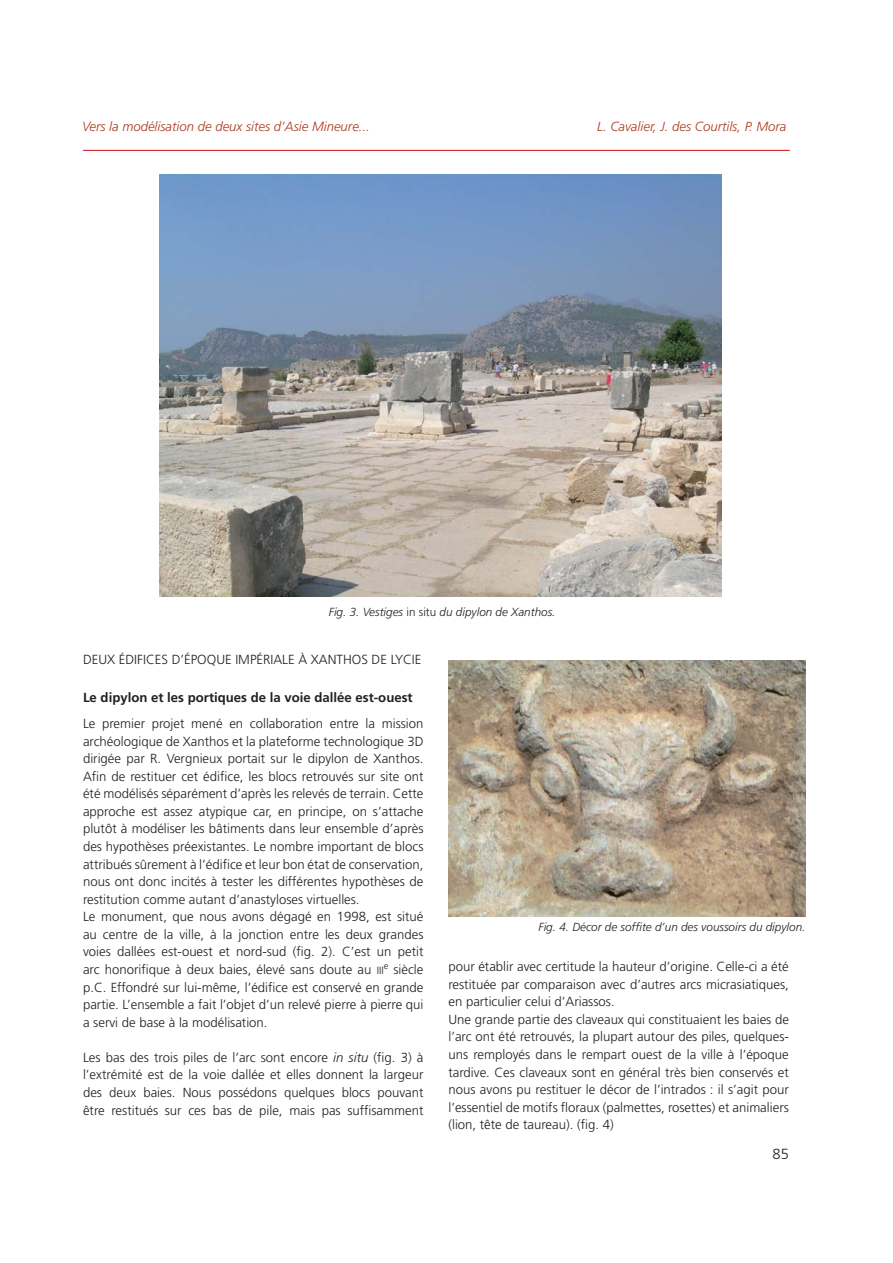
<style>
.page{position:relative;width:893px;height:1263px;background:#fff}
.page>*{position:absolute;margin:0;border:0;box-sizing:border-box;transform-origin:0 0}
.t1{font:300 14.7px "Frutiger";color:#231f20}
.t2{font:300 13.2px/17.5px "Frutiger";color:#231f20}
.t3{font:italic 300 13.2px "Frutiger";color:#ac381b}
.t4{font:700 13.2px "Frutiger";color:#231f20}
.t5{font:italic 300 11.7px "Frutiger";color:#231f20}
.s1{font-style:normal}
.s2{font-family:"Frutiger Light SC800";font-weight:400;font-size:10.5px}
.s3{font-style:italic}
</style>
<div class="page">
<hr style="left:83px;top:150px;width:707px;height:1px;background:#d2232a">
<img style="left:159px;top:175px;width:562px;height:421px">
<img style="left:448px;top:660px;width:357px;height:257px">
<p class="t3" style="left:82px;top:121px;width:289px">Vers la modélisation de deux sites d’Asie Mineure...</p>
<p class="t3" style="left:597px;top:121px;width:191px">L. Cavalier, J. des Courtils, P. Mora</p>
<p class="t5" style="left:329px;top:607px;width:228px">Fig. 3. Vestiges <span class="s1">in situ</span> du dipylon de Xanthos.</p>
<p class="t2" style="left:83px;top:651px;width:340px">DEUX ÉDIFICES D’ÉPOQUE IMPÉRIALE À XANTHOS DE LYCIE</p>
<p class="t4" style="left:83px;top:692px;width:331px">Le dipylon et les portiques de la voie dallée est-ouest</p>
<p class="t2" style="left:83px;top:716px;width:342px">Le premier projet mené en collaboration entre la mission archéologique de Xanthos et la plateforme technologique 3D dirigée par R. Vergnieux portait sur le dipylon de Xanthos.<br>Afin de restituer cet édifice, les blocs retrouvés sur site ont été modélisés séparément d’après les relevés de terrain. Cette approche est assez atypique car, en principe, on s’attache plutôt à modéliser les bâtiments dans leur ensemble d’après des hypothèses préexistantes. Le nombre important de blocs attribués sûrement à l’édifice et leur bon état de conservation, nous ont donc incités à tester les différentes hypothèses de restitution comme autant d’anastyloses virtuelles.<br>Le monument, que nous avons dégagé en 1998, est situé au centre de la ville, à la jonction entre les deux grandes voies dallées est-ouest et nord-sud (fig. 2). C’est un petit arc honorifique à deux baies, élevé sans doute au <span class="s2">III</span><sup>e</sup> siècle p.C. Effondré sur lui-même, l’édifice est conservé en grande partie. L’ensemble a fait l’objet d’un relevé pierre à pierre qui a servi de base à la modélisation.</p>
<p class="t2" style="left:83px;top:1050px;width:342px;text-align:justify">Les bas des trois piles de l’arc sont encore <span class="s3">in situ</span> (fig. 3) à l’extrémité est de la voie dallée et elles donnent la largeur des deux baies. Nous possédons quelques blocs pouvant être restitués sur ces bas de pile, mais pas suffisamment</p>
<p class="t5" style="left:538px;top:922px;width:268px">Fig. 4. Décor de soffite d’un des voussoirs du dipylon.</p>
<p class="t2" style="left:448px;top:959px;width:342px">pour établir avec certitude la hauteur d’origine. Celle-ci a été restituée par comparaison avec d’autres arcs micrasiatiques, en particulier celui d’Ariassos.<br>Une grande partie des claveaux qui constituaient les baies de l’arc ont été retrouvés, la plupart autour des piles, quelques&shy;uns remployés dans le rempart ouest de la ville à l’époque tardive. Ces claveaux sont en général très bien conservés et nous avons pu restituer le décor de l’intrados : il s’agit pour l’essentiel de motifs floraux (palmettes, rosettes) et animaliers (lion, tête de taureau). (fig. 4)</p>
<p class="t1" style="left:772px;top:1148px;width:18px">85</p>
</div>
